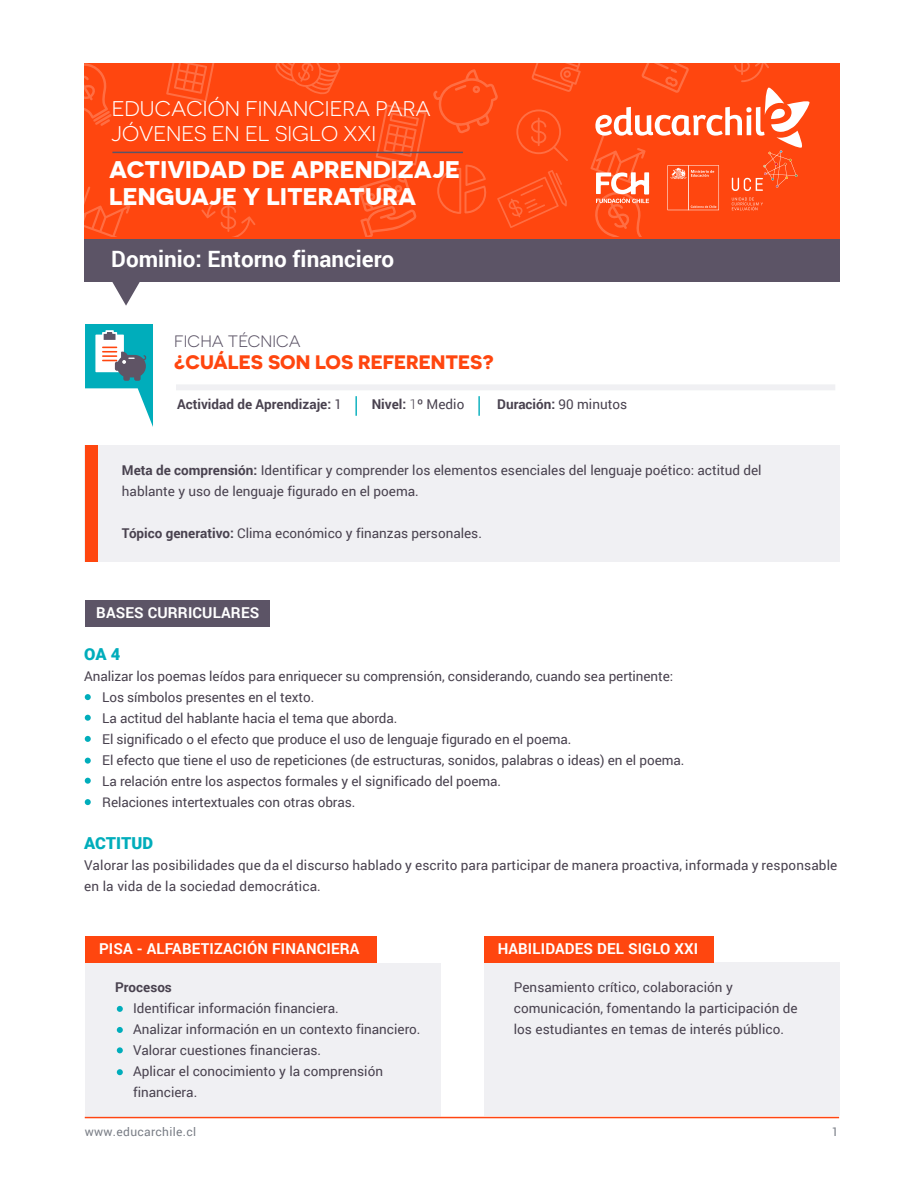
<style>
.page{position:relative;width:924px;height:1182px;background:#fff}
.page>*{position:absolute;margin:0;border:0;box-sizing:border-box;transform-origin:0 0}
.t1{font:700 24px/27px "Novecentosanswide";letter-spacing:.005em;color:#fff}
.t2{font:700 22.5px "Roboto";color:#fff}
.t3{font:21.3px/25.5px "Novecentosanswide";color:#fff}
.t4{font:700 19.5px "Novecentosanswide";color:#ff460f}
.t5{font:16.5px "Novecentosanswide";color:#5c5466}
.t6{font:900 16.5px "Roboto";letter-spacing:-.01em;color:#00adbb}
.t7{font:700 15px "Roboto";letter-spacing:.01em;color:#fff}
.t8{font:13.5px/21px "Roboto";color:#49424f}
.t9{font:700 13.5px "Roboto";color:#49424f}
.t10{font:12px "Roboto";letter-spacing:.03em;color:#3f4551}
.s1{font-weight:400}
.s2{font-weight:300}
.s3{font-weight:700}
</style>
<div class="page">
<div style="left:84px;top:239px;width:755px;height:42px;background:#5c5466"></div>
<svg style="left:110px;top:281px;width:32px;height:25px"></svg>
<div style="left:84px;top:63px;width:755px;height:176px;background:#ff460f"></div>
<svg style="left:433px;top:69px;width:65px;height:64px"></svg>
<svg style="left:497px;top:170px;width:70px;height:58px"></svg>
<svg style="left:516px;top:109px;width:52px;height:52px"></svg>
<svg style="left:84px;top:63px;width:28px;height:63px"></svg>
<svg style="left:166px;top:63px;width:49px;height:39px"></svg>
<svg style="left:376px;top:104px;width:51px;height:62px"></svg>
<svg style="left:437px;top:165px;width:50px;height:49px"></svg>
<svg style="left:84px;top:186px;width:46px;height:51px"></svg>
<svg style="left:358px;top:174px;width:59px;height:63px"></svg>
<svg style="left:531px;top:63px;width:50px;height:29px"></svg>
<svg style="left:275px;top:63px;width:66px;height:31px"></svg>
<svg style="left:201px;top:196px;width:55px;height:41px"></svg>
<hr style="left:85px;top:1117px;width:754px;height:1px;background:#ff4612">
<div style="left:84px;top:445px;width:756px;height:117px;background:#f0f0f3"></div>
<div style="left:85px;top:445px;width:13px;height:116px;background:#ff460f"></div>
<svg style="left:590px;top:63px;width:220px;height:174px"></svg>
<hr style="left:112px;top:152px;width:351px;height:1px;background:#5c5466">
<svg style="left:85px;top:324px;width:68px;height:103px"></svg>
<div style="left:176px;top:384px;width:659px;height:6px;background:#f0f0f3"></div>
<hr style="left:355px;top:396px;width:2px;height:20px;background:#00adbb">
<hr style="left:478px;top:396px;width:2px;height:20px;background:#00adbb">
<div style="left:85px;top:600px;width:185px;height:26px;background:#5c5466"></div>
<svg style="left:85px;top:694px;width:6px;height:6px"></svg>
<svg style="left:85px;top:758px;width:6px;height:6px"></svg>
<svg style="left:85px;top:736px;width:6px;height:6px"></svg>
<svg style="left:85px;top:715px;width:6px;height:6px"></svg>
<svg style="left:85px;top:778px;width:6px;height:6px"></svg>
<svg style="left:85px;top:799px;width:6px;height:6px"></svg>
<div style="left:85px;top:963px;width:356px;height:153px;background:#f0f0f3"></div>
<div style="left:484px;top:962px;width:356px;height:154px;background:#f0f0f3"></div>
<div style="left:86px;top:936px;width:291px;height:26px;background:#ff460f"></div>
<div style="left:484px;top:936px;width:230px;height:27px;background:#ff460f"></div>
<svg style="left:117px;top:1006px;width:6px;height:6px"></svg>
<svg style="left:117px;top:1069px;width:6px;height:6px"></svg>
<svg style="left:117px;top:1027px;width:6px;height:6px"></svg>
<svg style="left:117px;top:1047px;width:6px;height:6px"></svg>
<h3 class="t3" style="left:112px;top:95px;width:320px">EDUCACIÓN FINANCIERA PARA<br>JÓVENES EN EL SIGLO XXI</h3>
<h1 class="t1" style="left:109px;top:156px;width:352px">ACTIVIDAD DE APRENDIZAJE<br>LENGUAJE Y LITERATURA</h1>
<h2 class="t2" style="left:111px;top:243px;width:285px">Dominio: Entorno financiero</h2>
<p class="t5" style="left:174px;top:331px;width:128px">FICHA TÉCNICA</p>
<h3 class="t4" style="left:174px;top:350px;width:321px">¿CUÁLES SON LOS REFERENTES?</h3>
<p class="t9" style="left:177px;top:395px;width:167px">Actividad de Aprendizaje: <span class="s1">1</span></p>
<p class="t9" style="left:372px;top:395px;width:94px">Nivel: <span class="s2">1</span><span class="s1">º Medio</span></p>
<p class="t9" style="left:497px;top:395px;width:131px">Duración: <span class="s1">90 minutos</span></p>
<p class="t8" style="left:122px;top:459px;width:641px"><span class="s3">Meta de comprensión:</span> Identificar y comprender los elementos esenciales del lenguaje poético: actitud del hablante y uso de lenguaje figurado en el poema.</p>
<p class="t8" style="left:122px;top:522px;width:362px"><span class="s3">Tópico generativo:</span> Clima económico y finanzas personales.</p>
<p class="t7" style="left:96px;top:602px;width:165px">BASES CURRICULARES</p>
<p class="t6" style="left:84px;top:643px;width:38px">OA 4</p>
<p class="t8" style="left:102px;top:665px;width:584px;text-indent:-18px">Analizar los poemas leídos para enriquecer su comprensión, considerando, cuando sea pertinente:<br>Los símbolos presentes en el texto.<br>La actitud del hablante hacia el tema que aborda.<br>El significado o el efecto que produce el uso de lenguaje figurado en el poema.<br>El efecto que tiene el uso de repeticiones (de estructuras, sonidos, palabras o ideas) en el poema.<br>La relación entre los aspectos formales y el significado del poema.<br>Relaciones intertextuales con otras obras.</p>
<p class="t6" style="left:84px;top:832px;width:70px">ACTITUD</p>
<p class="t8" style="left:84px;top:854px;width:755px">Valorar las posibilidades que da el discurso hablado y escrito para participar de manera proactiva, informada y responsable en la vida de la sociedad democrática.</p>
<p class="t7" style="left:99px;top:938px;width:262px">PISA - ALFABETIZACIÓN FINANCIERA</p>
<p class="t9" style="left:115px;top:977px;width:58px">Procesos</p>
<p class="t8" style="left:133px;top:997px;width:289px">Identificar información financiera.<br>Analizar información en un contexto financiero.<br>Valorar cuestiones financieras.<br>Aplicar el conocimiento y la comprensión financiera.</p>
<p class="t7" style="left:498px;top:938px;width:202px">HABILIDADES DEL SIGLO XXI</p>
<p class="t8" style="left:514px;top:976px;width:285px">Pensamiento crítico, colaboración y comunicación, fomentando la participación de los estudiantes en temas de interés público.</p>
<p class="t10" style="left:85px;top:1124px;width:113px">www.educarchile.cl</p>
<p class="t10" style="left:832px;top:1124px;width:8px">1</p>
</div>
